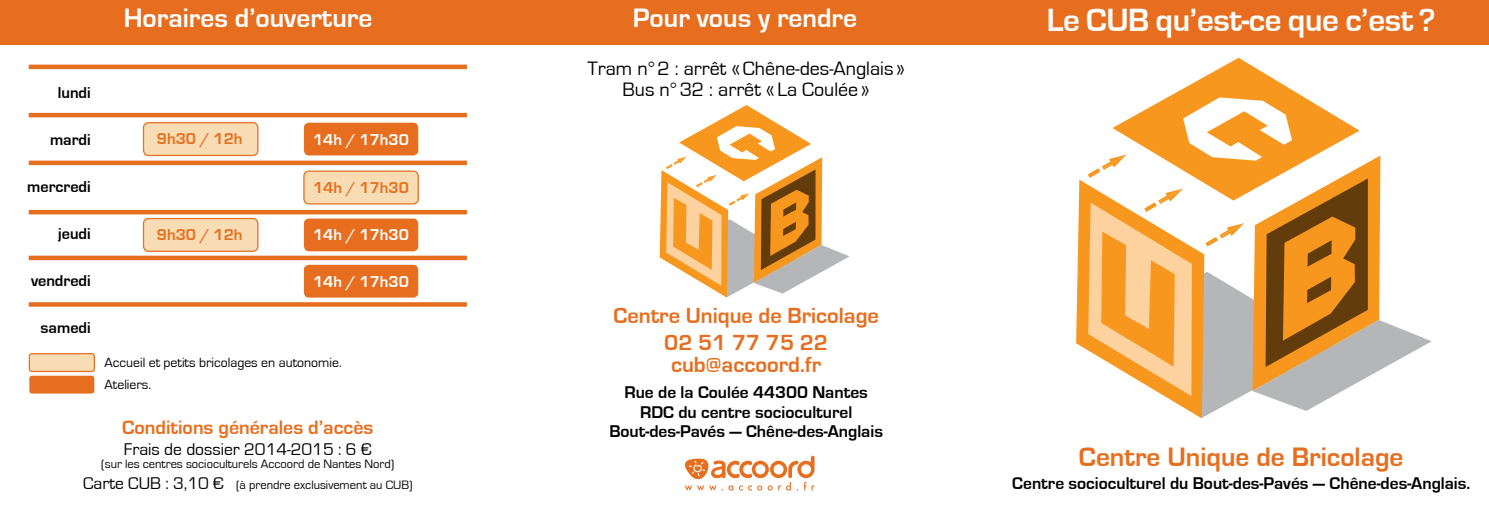
<style>
.page{position:relative;width:1489px;height:514px;background:#fff}
.page>*{position:absolute;margin:0;border:0;box-sizing:border-box;transform-origin:0 0}
.t1{font:700 33.12px "Eurostile";letter-spacing:-.01em;color:#fff}
.t2{font:700 27.5px "Eurostile";color:#fff}
.t3{font:700 27.5px "Eurostile";color:#e76e1f}
.t4{font:700 22.5px/27.1px "Eurostile";color:#e76e1f;text-align:center}
.t5{font:20px/21.2px "Eurostile";color:#000;text-align:center}
.t6{font:700 20px "Eurostile";color:#e76e1f}
.t7{font:700 17.5px/19.4px "Eurostile";color:#000;text-align:center}
.t8{font:17.5px "Eurostile";color:#000}
.t9{font:700 16.25px "Eurostile";color:#000}
.t10{font:700 16.25px "Eurostile";color:#fff}
.t11{font:700 16.25px "Eurostile";color:#e76e1f}
.t12{font:13.75px/22.1px "Eurostile";color:#000}
.t13{font:12.5px/21.6px "Eurostile";color:#000;text-align:center}
.s1{font-size:17.5px}
</style>
<div class="page">
<div style="left:0;top:0;width:1488px;height:44px;background:#e76e1f"></div>
<div style="left:304px;top:123px;width:114px;height:32px;background:#e76e1f;border-radius:5px"></div>
<div style="left:304px;top:171px;width:114px;height:33px;background:#f8dcb4;border-radius:5px"></div>
<div style="left:303px;top:170px;width:116px;height:34px;border:1px solid #e76e1f;border-radius:5px"></div>
<div style="left:304px;top:218px;width:114px;height:33px;background:#e76e1f;border-radius:5px"></div>
<div style="left:143px;top:218px;width:115px;height:33px;background:#f8dcb4;border-radius:5px"></div>
<div style="left:143px;top:218px;width:115px;height:34px;border:1px solid #e76e1f;border-radius:5px"></div>
<div style="left:143px;top:123px;width:115px;height:32px;background:#f8dcb4;border-radius:5px"></div>
<div style="left:143px;top:122px;width:115px;height:34px;border:1px solid #e76e1f;border-radius:5px"></div>
<div style="left:304px;top:265px;width:114px;height:32px;background:#e76e1f;border-radius:5px"></div>
<hr style="left:29px;top:65px;width:438px;height:4px;background:#e76e1f">
<hr style="left:29px;top:113px;width:438px;height:4px;background:#e76e1f">
<hr style="left:29px;top:161px;width:438px;height:4px;background:#e76e1f">
<hr style="left:29px;top:210px;width:438px;height:4px;background:#e76e1f">
<hr style="left:29px;top:256px;width:438px;height:4px;background:#e76e1f">
<div style="left:29px;top:302px;width:438px;height:5px;background:#e76e1f"></div>
<svg style="left:684px;top:456px;width:130px;height:35px"></svg>
<svg style="left:659px;top:105px;width:190px;height:192px"></svg>
<svg style="left:1244px;top:294px;width:8px;height:101px"></svg>
<svg style="left:1112px;top:58px;width:247px;height:137px"></svg>
<svg style="left:1076px;top:154px;width:168px;height:264px"></svg>
<svg style="left:1252px;top:155px;width:179px;height:256px"></svg>
<div style="left:29px;top:354px;width:65px;height:17px;background:#f8dcb4;border-radius:3px"></div>
<div style="left:29px;top:353px;width:66px;height:19px;border:1px solid #e76e1f;border-radius:3px"></div>
<div style="left:29px;top:376px;width:65px;height:17px;background:#e76e1f;border-radius:3px"></div>
<h2 class="t2" style="left:124px;top:3px;width:250px">Horaires d’ouverture</h2>
<h2 class="t2" style="left:632px;top:3px;width:226px">Pour vous y rendre</h2>
<p class="t9" style="left:58px;top:84px;width:34px">lundi</p>
<p class="t9" style="left:50px;top:131px;width:42px">mardi</p>
<p class="t9" style="left:27px;top:178px;width:65px">mercredi</p>
<p class="t9" style="left:58px;top:225px;width:34px">jeudi</p>
<p class="t9" style="left:31px;top:272px;width:61px">vendredi</p>
<p class="t9" style="left:41px;top:319px;width:52px">samedi</p>
<p class="t11" style="left:157px;top:130px;width:87px">9h30 / 12h</p>
<p class="t10" style="left:313px;top:130px;width:97px">14h / 17h30</p>
<p class="t11" style="left:313px;top:178px;width:97px">14h / 17h30</p>
<p class="t11" style="left:157px;top:226px;width:87px">9h30 / 12h</p>
<p class="t10" style="left:313px;top:226px;width:97px">14h / 17h30</p>
<p class="t10" style="left:313px;top:272px;width:97px">14h / 17h30</p>
<p class="t12" style="left:105px;top:352px;width:239px">Accueil et petits bricolages en autonomie.<br>Ateliers.</p>
<p class="t6" style="left:122px;top:416px;width:252px">Conditions générales d’accès</p>
<p class="t8" style="left:124px;top:440px;width:249px">Frais de dossier 2014-2015 : 6 €</p>
<p class="t13" style="left:83px;top:453px;width:331px">(sur les centres socioculturels Accoord de Nantes Nord)<br><span class="s1">Carte CUB : 3,10 €</span> (à prendre exclusivement au CUB)</p>
<p class="t5" style="left:587px;top:58px;width:319px">Tram n°2 : arrêt «Chêne-des-Anglais »<br>Bus n°32 : arrêt « La Coulée »</p>
<p class="t4" style="left:613px;top:302px;width:267px">Centre Unique de Bricolage<br>02 51 77 75 22</p>
<p class="t4" style="left:671px;top:352px;width:152px">cub@accoord.fr</p>
<p class="t7" style="left:609px;top:383px;width:275px">Rue de la Coulée 44300 Nantes<br>RDC du centre socioculturel<br>Bout-des-Pavés — Chêne-des-Anglais</p>
<h1 class="t1" style="left:1046px;top:2px;width:390px">Le CUB qu’est-ce que c’est ?</h1>
<h2 class="t3" style="left:1078px;top:441px;width:326px">Centre Unique de Bricolage</h2>
<p class="t7" style="left:1012px;top:474px;width:459px">Centre socioculturel du Bout-des-Pavés — Chêne-des-Anglais.</p>
</div>
